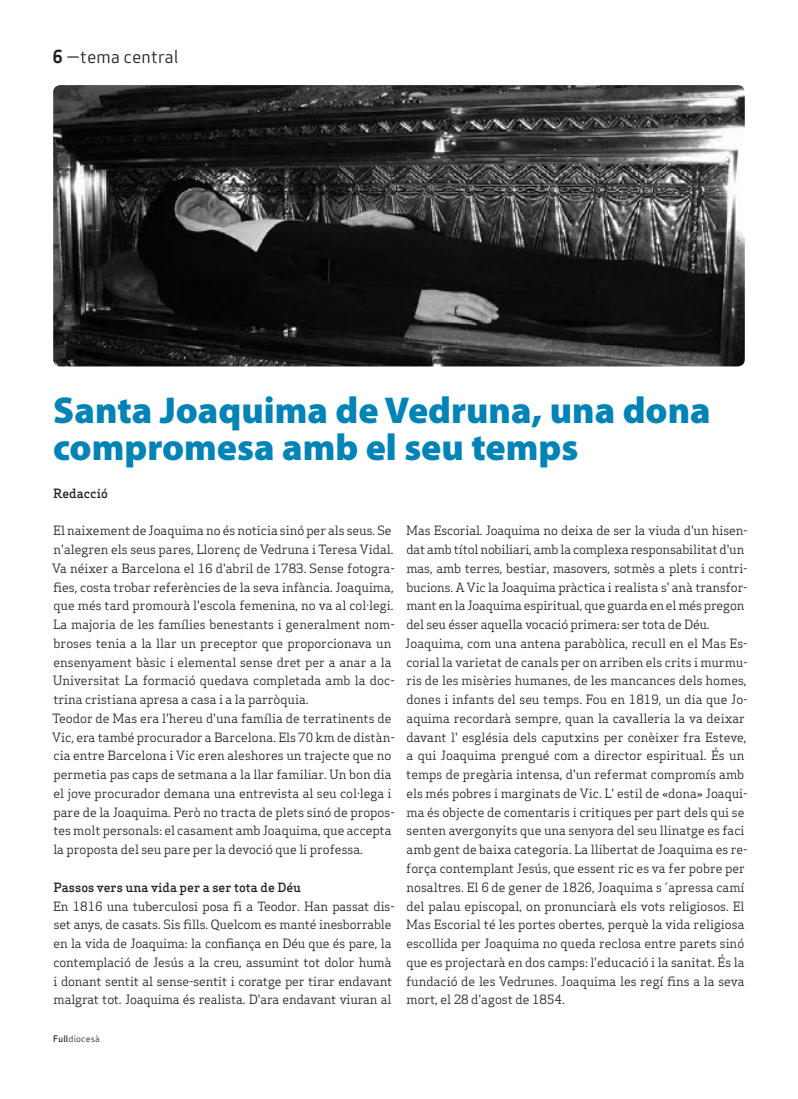
<style>
.page{position:relative;width:798px;height:1099px;background:#fff}
.page>*{position:absolute;margin:0;border:0;box-sizing:border-box;transform-origin:0 0}
.Titulars{font:900 37.5px/37.5px "Myriad Pro";color:#0083b6}
.Capçalera{font:17.5px "Apex Sans Book T";color:#231f20}
.Text_General{font:12.5px/18.8px "Apex Serif";color:#231f20}
.Text_General-2{font:500 12.5px "Apex Serif";color:#231f20}
.Autors{font:500 12.5px "Apex Serif";color:#231f20}
.Data_Peu{font:8.75px "Apex Sans Book T";letter-spacing:.02em;color:#231f20}
.s1{font-family:"Apex Sans Bold T"}
.s2{font-family:"Apex Sans Medium T"}
</style>
<div class="page">
<img style="left:53px;top:85px;width:691px;height:281px">
<p class="Capçalera" style="left:52px;top:46px;width:127px"><span class="s1">6</span> —tema central</p>
<p class="Titulars" style="left:53px;top:390px;width:658px">Santa Joaquima de Vedruna, una dona compromesa amb el seu temps</p>
<p class="Autors" style="left:53px;top:485px;width:56px">Redacció</p>
<p class="Text_General" style="left:52px;top:521px;width:344px">El naixement de Joaquima no és noticia sinó per als seus. Se n'alegren els seus pares, Llorenç de Vedruna i Teresa Vidal.<br>Va néixer a Barcelona el 16 d'abril de 1783. Sense fotogra&shy;fies, costa trobar referències de la seva infància. Joaquima, que més tard promourà l'escola femenina, no va al col·legi.<br>La majoria de les famílies benestants i generalment nom&shy;broses tenia a la llar un preceptor que proporcionava un ensenyament bàsic i elemental sense dret per a anar a la Universitat La formació quedava completada amb la doc&shy;trina cristiana apresa a casa i a la parròquia.</p>
<p class="Text_General" style="left:52px;top:708px;width:344px">Teodor de Mas era l'hereu d'una família de terratinents de Vic, era també procurador a Barcelona. Els 70 km de distàn&shy;cia entre Barcelona i Vic eren aleshores un trajecte que no permetia pas caps de setmana a la llar familiar. Un bon dia el jove procurador demana una entrevista al seu col·lega i pare de la Joaquima. Però no tracta de plets sinó de propos&shy;tes molt personals: el casament amb Joaquima, que accepta la proposta del seu pare per la devoció que li professa.</p>
<p class="Text_General-2" style="left:53px;top:879px;width:249px">Passos vers una vida per a ser tota de Déu</p>
<p class="Text_General" style="left:53px;top:896px;width:343px">En 1816 una tuberculosi posa fi a Teodor. Han passat dis&shy;set anys, de casats. Sis fills. Quelcom es manté inesborrable en la vida de Joaquima: la confiança en Déu que és pare, la contemplació de Jesús a la creu, assumint tot dolor humà i donant sentit al sense-sentit i coratge per tirar endavant malgrat tot. Joaquima és realista. D'ara endavant viuran al</p>
<p class="Data_Peu" style="left:53px;top:1032px;width:48px"><span class="s2">Full</span>diocesà</p>
<p class="Text_General" style="left:406px;top:521px;width:343px">Mas Escorial. Joaquima no deixa de ser la viuda d'un hisen&shy;dat amb títol nobiliari, amb la complexa responsabilitat d'un mas, amb terres, bestiar, masovers, sotmès a plets i contri&shy;bucions. A Vic la Joaquima pràctica i realista s' anà transfor&shy;mant en la Joaquima espiritual, que guarda en el més pregon del seu ésser aquella vocació primera: ser tota de Déu.</p>
<p class="Text_General" style="left:405px;top:633px;width:344px">Joaquima, com una antena parabòlica, recull en el Mas Es&shy;corial la varietat de canals per on arriben els crits i murmu&shy;ris de les misèries humanes, de les mancances dels homes, dones i infants del seu temps. Fou en 1819, un dia que Jo&shy;aquima recordarà sempre, quan la cavalleria la va deixar davant l' església dels caputxins per conèixer fra Esteve, a qui Joaquima prengué com a director espiritual. És un temps de pregària intensa, d'un refermat compromís amb els més pobres i marginats de Vic. L' estil de «dona» Joaqui&shy;ma és objecte de comentaris i critiques per part dels qui se senten avergonyits que una senyora del seu llinatge es faci amb gent de baixa categoria. La llibertat de Joaquima es re&shy;força contemplant Jesús, que essent ric es va fer pobre per nosaltres. El 6 de gener de 1826, Joaquima s´apressa camí del palau episcopal, on pronunciarà els vots religiosos. El Mas Escorial té les portes obertes, perquè la vida religiosa escollida per Joaquima no queda reclosa entre parets sinó que es projectarà en dos camps: l'educació i la sanitat. És la fundació de les Vedrunes. Joaquima les regí fins a la seva mort, el 28 d'agost de 1854.</p>
</div>
